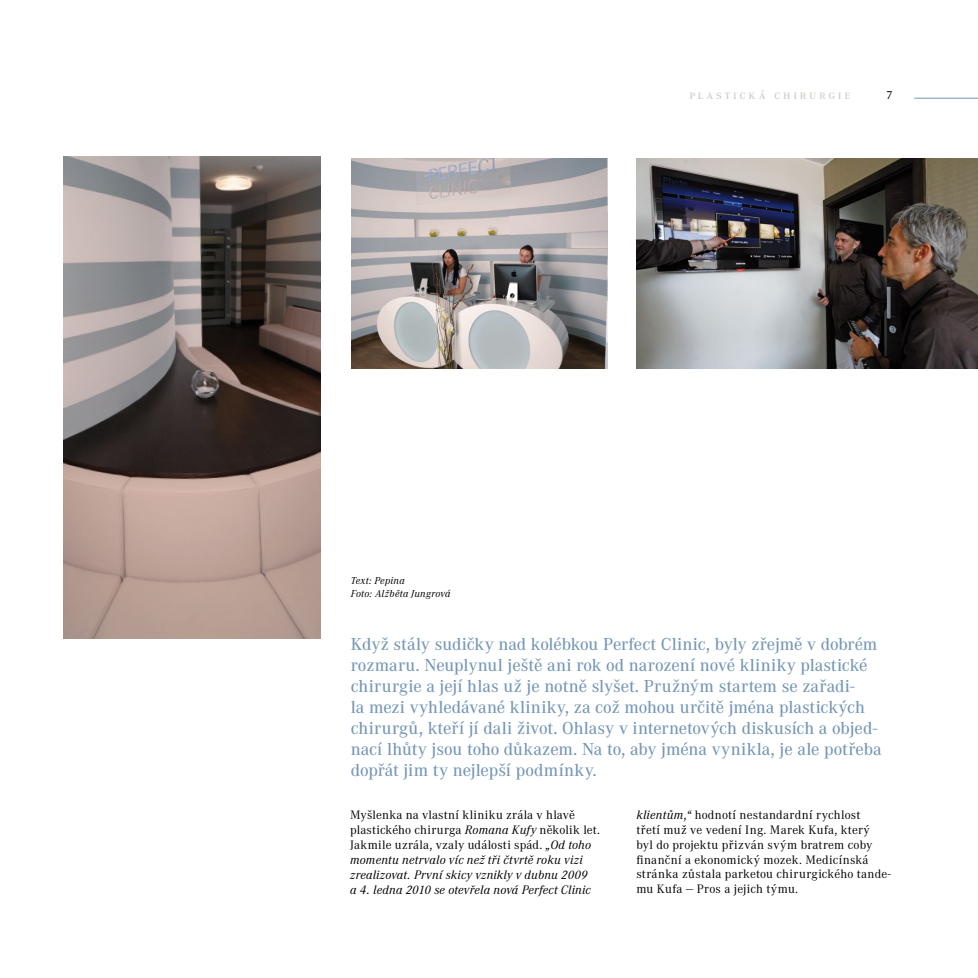
<style>
.page{position:relative;width:978px;height:978px;background:#fff}
.page>*{position:absolute;margin:0;border:0;box-sizing:border-box;transform-origin:0 0}
.t1{font:500 18px/21px "Corporate ATOT";letter-spacing:-.005em;color:#7496b6}
.t2{font:italic 12.75px/15px "Corporate ATOT";letter-spacing:.015em;color:#000}
.t3{font:12.75px/15px "Corporate ATOT";letter-spacing:.01em;color:#000}
.t4{font:500 12.75px "Corporate ATOT";letter-spacing:.225em;color:#d1cbc4}
.t5{font:500 12px "Corporate ATOT";color:#000}
.t6{font:italic 10.5px/13.5px "Corporate ATOT";letter-spacing:.025em;color:#000}
.s1{font-style:normal}
.s2{font-style:italic}
</style>
<div class="page">
<hr style="left:914px;top:98px;width:64px;height:1px;background:#7496b6">
<img style="left:637px;top:159px;width:341px;height:210px">
<img style="left:351px;top:159px;width:257px;height:210px">
<img style="left:64px;top:157px;width:257px;height:482px">
<p class="t6" style="left:351px;top:574px;width:101px">Text: Pepina<br>Foto: Alžběta Jungrová</p>
<p class="t4" style="left:689px;top:87px;width:163px">plastická chirurgie</p>
<p class="t5" style="left:887px;top:88px;width:8px">7</p>
<p class="t1" style="left:351px;top:634px;width:532px">Když stály sudičky nad kolébkou Perfect Clinic, byly zřejmě v dobrém rozmaru. Neuplynul ještě ani rok od narození nové kliniky plastické chirurgie a její hlas už je notně slyšet. Pružným startem se zařadi-<br>la mezi vyhledávané kliniky, za což mohou určitě jména plastických chirurgů, kteří jí dali život. Ohlasy v internetových diskusích a objed&shy;nací lhůty jsou toho důkazem. Na to, aby jména vynikla, je ale potřeba dopřát jim ty nejlepší podmínky.</p>
<p class="t2" style="left:350px;top:807px;width:251px"><span class="s1">Myšlenka na vlastní kliniku zrála v hlavě plastického chirurga</span> Romana Kufy <span class="s1">několik let.<br>Jakmile uzrála, vzaly události spád.</span> „Od toho momentu netrvalo víc než tři čtvrtě roku vizi zrealizovat. První skicy vznikly v dubnu 2009<br>a 4. ledna 2010 se otevřela nová Perfect Clinic</p>
<p class="t3" style="left:636px;top:807px;width:256px"><span class="s2">klientům,“</span> hodnotí nestandardní rychlost<br>třetí muž ve vedení Ing. Marek Kufa, který<br>byl do projektu přizván svým bratrem coby finanční a ekonomický mozek. Medicínská stránka zůstala parketou chirurgického tande&shy;mu Kufa — Pros a jejich týmu.</p>
</div>
